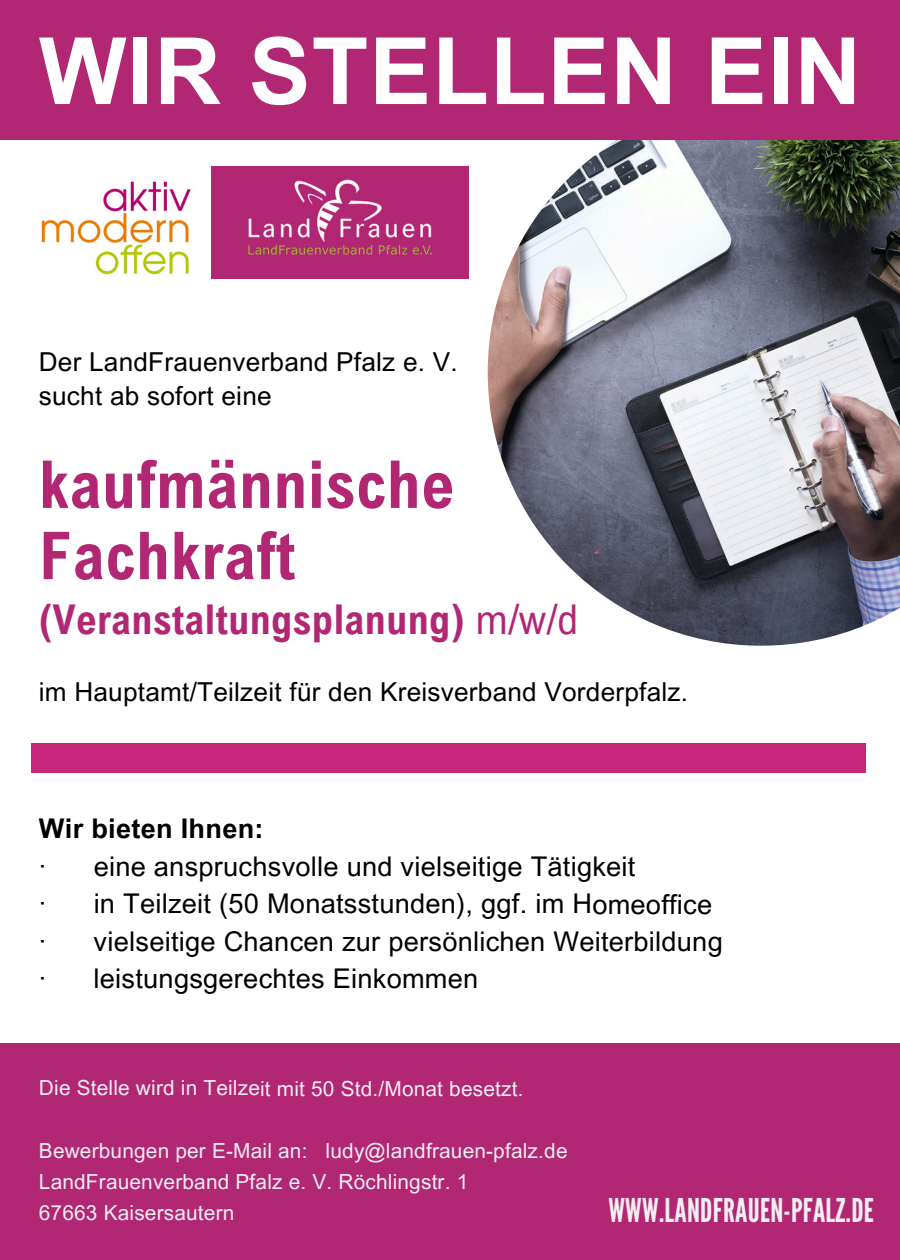
<style>
.page{position:relative;width:900px;height:1260px;background:#fff}
.page>*{position:absolute;margin:0;border:0;box-sizing:border-box;transform-origin:0 0}
.t1{font:700 92.75px "Arial MT Pro";letter-spacing:.01em;color:#fff}
.t2{font:700 66px/71.2px "Arial Nova Cond";letter-spacing:.01em;color:#b12774}
.t3{font:700 41px "Arial Nova Cond";letter-spacing:.01em;color:#b12774}
.t4{font:32.75px "League Gothic";letter-spacing:.01em;color:#f2eef1}
.t5{font:27.25px/37.5px "Arial MT Pro";letter-spacing:.01em;color:#000}
.t6{font:26px/33.8px "Arial MT Pro";letter-spacing:.01em;color:#000}
.t7{font:20.75px "Arial MT Pro";letter-spacing:.01em;color:#f2eef1}
.s1{font-weight:400}
.s2{font-weight:700}
</style>
<div class="page">
<div style="left:0;top:1044px;width:900px;height:216px;background:#b12774"></div>
<div style="left:31px;top:744px;width:835px;height:28px;background:#c6267a"></div>
<img style="left:488px;top:140px;width:412px;height:506px">
<div style="left:0;top:0;width:900px;height:140px;background:#b12774"></div>
<img style="left:211px;top:166px;width:257px;height:113px">
<img style="left:41px;top:181px;width:150px;height:94px">
<p class="t1" style="left:39px;top:37px;width:824px">WIR STELLEN EIN</p>
<h1 class="t6" style="left:39px;top:348px;width:420px">Der LandFrauenverband Pfalz e. V. sucht ab sofort eine</h1>
<p class="t2" style="left:39px;top:447px;width:417px">kaufmännische<br>Fachkraft</p>
<p class="t3" style="left:39px;top:593px;width:541px">(Veranstaltungsplanung) <span class="s1">m/w/d</span></p>
<p class="t6" style="left:39px;top:678px;width:651px">im Hauptamt/Teilzeit für den Kreisverband Vorderpfalz.</p>
<h2 class="t5" style="left:39px;top:813px;width:685px"><span class="s2">Wir bieten Ihnen:<br></span>· eine anspruchsvolle und vielseitige Tätigkeit<br>· in Teilzeit (50 Monatsstunden), ggf. im Homeoffice · vielseitige Chancen zur persönlichen Weiterbildung · leistungsgerechtes Einkommen</h2>
<h4 class="t7" style="left:39px;top:1080px;width:486px">Die Stelle wird in Teilzeit mit 50 Std./Monat besetzt.</h4>
<p class="t7" style="left:39px;top:1143px;width:530px">Bewerbungen per E-Mail an: ludy@landfrauen-pfalz.de</p>
<h4 class="t7" style="left:39px;top:1174px;width:431px">LandFrauenverband Pfalz e. V. Röchlingstr. 1</h4>
<p class="t7" style="left:39px;top:1205px;width:197px">67663 Kaisersautern</p>
<p class="t4" style="left:608px;top:1191px;width:267px">WWW.LANDFRAUEN-PFALZ.DE</p>
</div>
